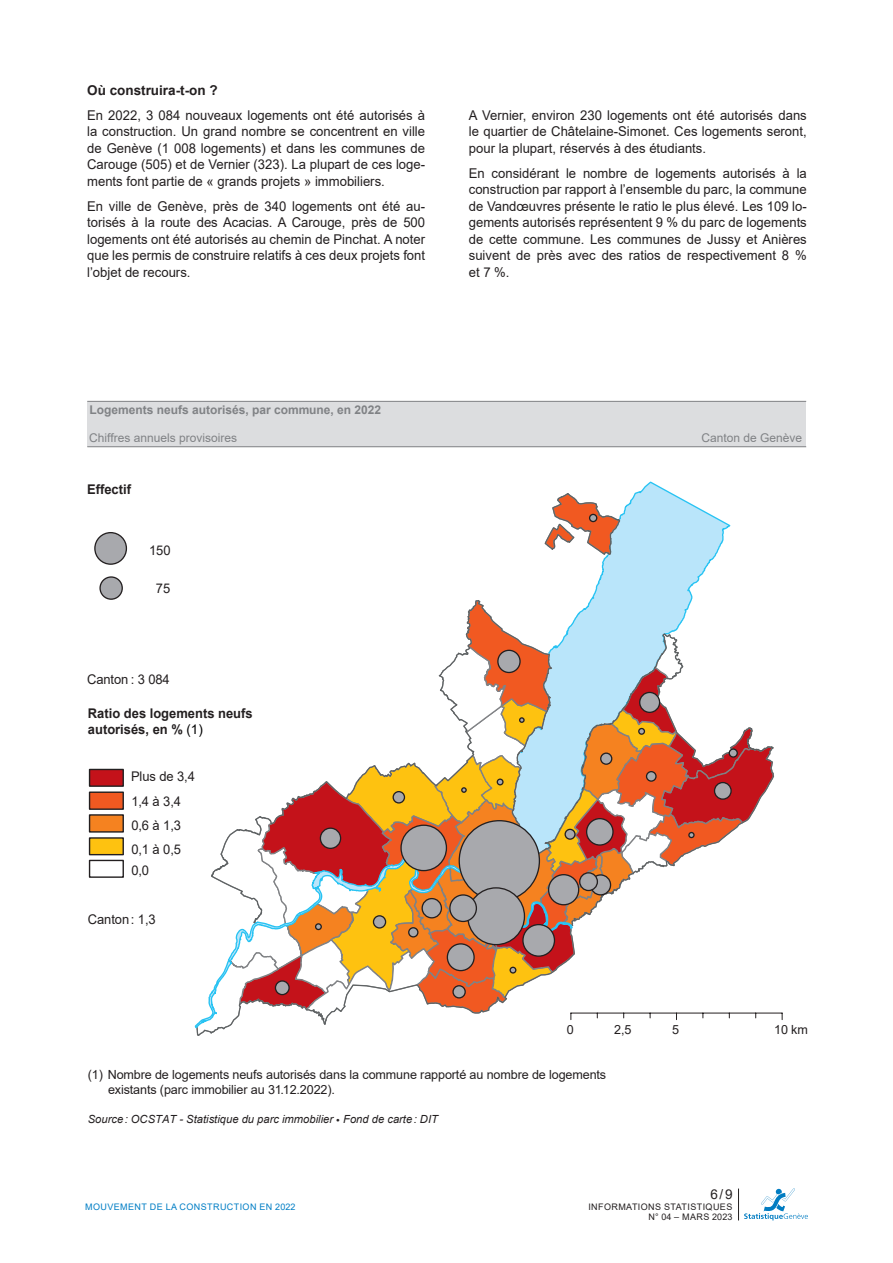
<style>
.page{position:relative;width:893px;height:1263px;background:#fff}
.page>*{position:absolute;margin:0;border:0;box-sizing:border-box;transform-origin:0 0}
.texte_-_texte_couran{font:13.5px/16.5px "Arial";color:#231f20;text-align:justify}
.texte_-_texte_couran-2{font:700 13.5px "Arial";color:#231f20}
.t1{font:13.35px/24.2px "Arial";letter-spacing:-.005em;color:#231f20}
.t2{font:700 13.35px/16px "Arial";color:#231f20}
.t3{font:12.6px/15.1px "Arial";letter-spacing:-.01em;color:#231f20}
.t4{font:700 12px "Arial";color:#808285}
.t5{font:12px "Arial";color:#808285}
.t6{font:italic 11.25px "Arial";color:#231f20}
.t7{font:9px/10.5px "Arial";letter-spacing:.045em;color:#231f20;text-align:right}
.t8{font:9px "Arial";letter-spacing:.045em;color:#007ec5}
.s1{font-weight:400;color:#000001}
</style>
<div class="page">
<svg style="left:744px;top:1188px;width:64px;height:32px"></svg>
<hr style="left:738px;top:1188px;width:1px;height:32px;background:#231f20">
<svg style="left:591px;top:481px;width:140px;height:118px"></svg>
<svg style="left:544px;top:492px;width:77px;height:64px"></svg>
<div style="left:590px;top:514px;width:7px;height:7px;background:#a8a9ad;border-radius:50%"></div>
<div style="left:589px;top:514px;width:8px;height:8px;border:1px solid #231f20;border-radius:50%"></div>
<div style="left:90px;top:769px;width:33px;height:17px;background:#c4121a"></div>
<div style="left:89px;top:769px;width:35px;height:18px;border:1px solid #231f20"></div>
<div style="left:90px;top:792px;width:33px;height:17px;background:#f15921"></div>
<div style="left:89px;top:791px;width:35px;height:19px;border:1px solid #231f20"></div>
<div style="left:90px;top:815px;width:33px;height:17px;background:#f58220"></div>
<div style="left:89px;top:814px;width:35px;height:19px;border:1px solid #231f20"></div>
<div style="left:90px;top:838px;width:33px;height:17px;background:#fec210"></div>
<div style="left:89px;top:837px;width:35px;height:18px;border:1px solid #231f20"></div>
<div style="left:89px;top:860px;width:35px;height:18px;border:1px solid #231f20"></div>
<div style="left:87px;top:401px;width:719px;height:46px;background:#dcdddf"></div>
<hr style="left:87px;top:446px;width:719px;height:1px;background:#808285">
<hr style="left:87px;top:401px;width:719px;height:1px;background:#808285">
<svg style="left:195px;top:599px;width:588px;height:437px"></svg>
<div style="left:95px;top:533px;width:31px;height:31px;background:#a8a9ad;border-radius:50%"></div>
<div style="left:94px;top:532px;width:33px;height:33px;border:1px solid #231f20;border-radius:50%"></div>
<div style="left:100px;top:577px;width:22px;height:22px;background:#a8a9ad;border-radius:50%"></div>
<div style="left:99px;top:576px;width:24px;height:24px;border:1px solid #231f20;border-radius:50%"></div>
<p class="texte_-_texte_couran-2" style="left:87px;top:81px;width:132px">Où construira-t-on ?</p>
<p class="texte_-_texte_couran" style="left:87px;top:107px;width:340px">En 2022, 3 084 nouveaux logements ont été autorisés à la construction. Un grand nombre se concentrent en ville de Genève (1 008 logements) et dans les communes de Carouge (505) et de Vernier (323). La plupart de ces loge&shy;ments font partie de « grands projets » immobiliers.</p>
<p class="texte_-_texte_couran" style="left:87px;top:198px;width:340px">En ville de Genève, près de 340 logements ont été au&shy;torisés à la route des Acacias. A Carouge, près de 500 logements ont été autorisés au chemin de Pinchat. A noter que les permis de construire relatifs à ces deux projets font l’objet de recours.</p>
<p class="texte_-_texte_couran" style="left:469px;top:107px;width:339px">A Vernier, environ 230 logements ont été autorisés dans le quartier de Châtelaine-Simonet. Ces logements seront, pour la plupart, réservés à des étudiants.</p>
<p class="texte_-_texte_couran" style="left:469px;top:165px;width:340px">En considérant le nombre de logements autorisés à la construction par rapport à l’ensemble du parc, la commune de Vandœuvres présente le ratio le plus élevé. Les 109 lo&shy;gements autorisés représentent 9 % du parc de logements de cette commune. Les communes de Jussy et Anières suivent de près avec des ratios de respectivement 8 % et 7 %.</p>
<p class="t4" style="left:89px;top:402px;width:293px">Logements neufs autorisés, par commune, en 2022</p>
<p class="t5" style="left:89px;top:430px;width:149px">Chiffres annuels provisoires</p>
<p class="t5" style="left:702px;top:430px;width:102px">Canton de Genève</p>
<p class="t2" style="left:87px;top:481px;width:45px">Effectif</p>
<p class="t1" style="left:149px;top:538px;width:23px">150</p>
<p class="t1" style="left:156px;top:576px;width:16px">75</p>
<p class="t1" style="left:87px;top:667px;width:84px">Canton : 3 084</p>
<p class="t2" style="left:88px;top:705px;width:166px">Ratio des logements neufs autorisés, en % <span class="s1">(1)</span></p>
<p class="t1" style="left:131px;top:764px;width:66px">Plus de 3,4<br>1,4 à 3,4<br>0,6 à 1,3</p>
<p class="t1" style="left:131px;top:838px;width:51px;line-height:21.3px">0,1 à 0,5<br>0,0</p>
<p class="t1" style="left:88px;top:907px;width:69px">Canton: 1,3</p>
<p class="t3" style="left:567px;top:1022px;width:9px">0</p>
<p class="t3" style="left:108px;top:1067px;width:500px;text-indent:-20px">(1) Nombre de logements neufs autorisés dans la commune rapporté au nombre de logements existants (parc immobilier au 31.12.2022).</p>
<p class="t6" style="left:88px;top:1111px;width:352px">Source: OCSTAT - Statistique du parc immobilier <sub>•</sub> Fond de carte: DIT</p>
<p class="t3" style="left:614px;top:1022px;width:19px">2,5</p>
<p class="t3" style="left:672px;top:1022px;width:9px">5</p>
<p class="t3" style="left:774px;top:1022px;width:35px">10 km</p>
<p class="t8" style="left:85px;top:1200px;width:212px">MOUVEMENT DE LA CONSTRUCTION EN 2022</p>
<p class="texte_-_texte_couran" style="left:710px;top:1186px;width:24px">6/9</p>
<p class="t7" style="left:588px;top:1201px;width:146px">INFORMATIONS STATISTIQUES<br>N° 04 – MARS 2023</p>
</div>
